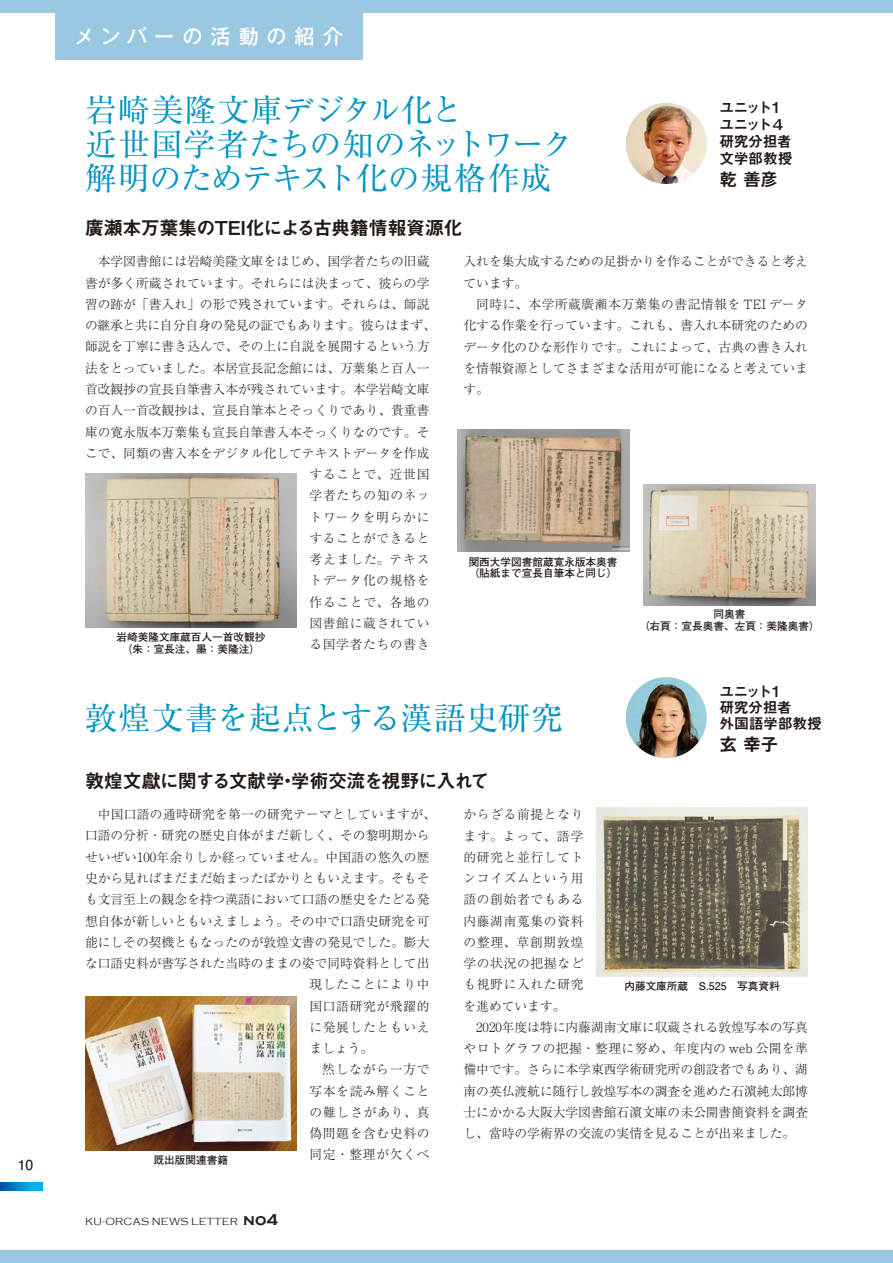
<style>
.page{position:relative;width:893px;height:1263px;background:#fff}
.page>*{position:absolute;margin:0;border:0;box-sizing:border-box;transform-origin:0 0}
.t1{font:31.95px/34px "Ryumin Pr 6";letter-spacing:-.005em;color:#0094c1}
.t2{font:31.95px "Ryumin Pr 6";letter-spacing:.015em;color:#0094c1}
.t3{font:500 20.25px "Gothic MB101 Pr 6";letter-spacing:.395em;color:#fff}
.t4{font:19.2px "Midashi Go Pro MB31";letter-spacing:-.035em;color:#231916}
.t5{font:17.85px "Midashi Go Pro MB31";color:#231916}
.t6{font:14.85px/17px "Midashi Go Pro MB31";letter-spacing:-.035em;color:#231916}
.t7{font:700 13.8px "Futo Go B101 Pr 6";color:#231916}
.t8{font:300 12.75px/21.3px "Ryumin Pr 6";color:#231916;text-align:justify}
.t9{font:300 12.75px "Ryumin Pr 6";letter-spacing:.05em;color:#231916}
.t10{font:300 12.75px "Ryumin Pr 6";letter-spacing:.02em;color:#231916}
.t11{font:300 12.75px "Ryumin Pr 6";letter-spacing:.06em;color:#231916}
.t12{font:300 12.75px "Ryumin Pr 6";letter-spacing:-.025em;color:#231916}
.t13{font:300 12.75px "Ryumin Pr 6";letter-spacing:.065em;color:#231916}
.t14{font:300 12.75px "Ryumin Pr 6";letter-spacing:.07em;color:#231916}
.t15{font:300 12.75px "Ryumin Pr 6";letter-spacing:.055em;color:#231916}
.t16{font:700 10.65px/11.7px "Futo Go B101 Pr 6";color:#231916;text-align:center}
.t17{font:300 10.65px "Copperplate Gothic";letter-spacing:.035em;color:#231916}
.s1{font-weight:700;font-size:15.9px}
</style>
<div class="page">
<div style="left:0;top:0;width:893px;height:13px;background:#99c8e0"></div>
<div style="left:0;top:1250px;width:893px;height:13px;background:#99c8e0"></div>
<img style="left:626px;top:103px;width:81px;height:81px;border-radius:40px">
<img style="left:626px;top:677px;width:81px;height:81px;border-radius:40px">
<div style="left:55px;top:0;width:307px;height:60px;background:#99c8e0"></div>
<img style="left:85px;top:473px;width:212px;height:154px">
<img style="left:644px;top:485px;width:172px;height:121px">
<img style="left:457px;top:430px;width:172px;height:121px">
<img style="left:85px;top:996px;width:212px;height:154px">
<img style="left:596px;top:808px;width:212px;height:168px">
<svg style="left:0;top:1182px;width:43px;height:9px"></svg>
<p class="t7" style="left:18px;top:1154px;width:17px">10</p>
<h2 class="t3" style="left:75px;top:19px;width:270px">メンバーの活動の紹介</h2>
<h1 class="t1" style="left:85px;top:91px;width:491px">岩崎美隆文庫デジタル化と<br>近世国学者たちの知のネットワーク解明のためテキスト化の規格作成</h1>
<p class="t6" style="left:719px;top:97px;width:75px">ユニット１ユニット４研究分担者文学部教授</p>
<h3 class="t5" style="left:719px;top:165px;width:60px">乾 善彦</h3>
<h3 class="t4" style="left:85px;top:212px;width:379px">廣瀬本万葉集のTEI化による古典籍情報資源化</h3>
<p class="t8" style="left:98px;top:250px;width:333px">本学図書館には岩崎美隆文庫をはじめ、国学者たちの旧蔵</p>
<p class="t8" style="left:85px;top:271px;width:346px">書が多く所蔵されています。それらには決まって、彼らの学</p>
<p class="t8" style="left:85px;top:293px;width:346px">習の跡が「書入れ」の形で残されています。それらは、師説</p>
<p class="t12" style="left:85px;top:315px;width:352px">の継承と共に自分自身の発見の証でもあります。彼らはまず、</p>
<p class="t8" style="left:85px;top:335px;width:346px">師説を丁寧に書き込んで、その上に自説を展開するという方</p>
<p class="t8" style="left:85px;top:356px;width:346px">法をとっていました。本居宣長記念館には、万葉集と百人一</p>
<p class="t8" style="left:85px;top:378px;width:346px">首改観抄の宣長自筆書入本が残されています。本学岩崎文庫</p>
<p class="t8" style="left:85px;top:399px;width:346px">の百人一首改観抄は、宣長自筆本とそっくりであり、貴重書</p>
<p class="t8" style="left:85px;top:420px;width:346px">庫の寛永版本万葉集も宣長自筆書入本そっくりなのです。そ</p>
<p class="t8" style="left:85px;top:442px;width:346px">こで、同類の書入本をデジタル化してテキストデータを作成</p>
<p class="t13" style="left:309px;top:464px;width:121px">することで、近世国</p>
<p class="t11" style="left:309px;top:485px;width:121px">学者たちの知のネッ</p>
<p class="t11" style="left:309px;top:507px;width:121px">トワークを明らかに</p>
<p class="t9" style="left:309px;top:528px;width:122px">することができると</p>
<p class="t14" style="left:309px;top:549px;width:121px">考えました。テキス</p>
<p class="t11" style="left:309px;top:571px;width:121px">トデータ化の規格を</p>
<p class="t13" style="left:309px;top:592px;width:121px">作ることで、各地の</p>
<p class="t9" style="left:309px;top:613px;width:122px">図書館に蔵されてい</p>
<p class="t9" style="left:309px;top:634px;width:122px">る国学者たちの書き</p>
<p class="t8" style="left:463px;top:250px;width:346px">入れを集大成するための足掛かりを作ることができると考えています。</p>
<p class="t8" style="left:463px;top:293px;width:346px;text-indent:13px">同時に、本学所蔵廣瀬本万葉集の書記情報を TEI データ化する作業を行っています。これも、書入れ本研究のためのデータ化のひな形作りです。これによって、古典の書き入れを情報資源としてさまざまな活用が可能になると考えています。</p>
<p class="t16" style="left:469px;top:555px;width:150px;text-align:left">関西大学図書館蔵寛永版本奥書（貼紙まで宣長自筆本と同じ）</p>
<p class="t16" style="left:639px;top:608px;width:182px">同奥書<br>（右頁：宣長奥書、左頁：美隆奥書）</p>
<p class="t16" style="left:116px;top:631px;width:150px">岩崎美隆文庫蔵百人一首改観抄（朱：宣長注、墨：美隆注）</p>
<h1 class="t2" style="left:85px;top:693px;width:480px">敦煌文書を起点とする漢語史研究</h1>
<p class="t6" style="left:719px;top:681px;width:104px;line-height:15.9px">ユニット１<br>研究分担者<br>外国語学部教授</p>
<h3 class="t5" style="left:719px;top:730px;width:60px">玄 幸子</h3>
<h3 class="t4" style="left:85px;top:765px;width:406px">敦煌文獻に関する文献学・学術交流を視野に入れて</h3>
<p class="t10" style="left:98px;top:804px;width:340px">中国口語の通時研究を第一の研究テーマとしていますが、</p>
<p class="t8" style="left:85px;top:824px;width:346px">口語の分析・研究の歴史自体がまだ新しく、その黎明期から</p>
<p class="t10" style="left:85px;top:847px;width:346px">せいぜい100年余りしか経っていません。中国語の悠久の歴</p>
<p class="t8" style="left:85px;top:867px;width:346px">史から見ればまだまだ始まったばかりともいえます。そもそ</p>
<p class="t8" style="left:85px;top:888px;width:346px">も文言至上の観念を持つ漢語において口語の歴史をたどる発</p>
<p class="t8" style="left:85px;top:909px;width:346px">想自体が新しいともいえましょう。その中で口語史研究を可</p>
<p class="t8" style="left:85px;top:931px;width:346px">能にしその契機ともなったのが敦煌文書の発見でした。膨大</p>
<p class="t8" style="left:85px;top:952px;width:346px">な口語史料が書写された当時のままの姿で同時資料として出</p>
<p class="t9" style="left:309px;top:974px;width:122px">現したことにより中</p>
<p class="t9" style="left:309px;top:996px;width:122px">国口語研究が飛躍的</p>
<p class="t9" style="left:309px;top:1017px;width:122px">に発展したともいえ</p>
<p class="t8" style="left:309px;top:1037px;width:65px">ましょう。</p>
<p class="t11" style="left:322px;top:1059px;width:109px">然しながら一方で</p>
<p class="t9" style="left:309px;top:1081px;width:122px">写本を読み解くこと</p>
<p class="t13" style="left:309px;top:1102px;width:121px">の難しさがあり、真</p>
<p class="t9" style="left:309px;top:1123px;width:122px">偽問題を含む史料の</p>
<p class="t15" style="left:309px;top:1145px;width:121px">同定・整理が欠くべ</p>
<p class="t8" style="left:463px;top:803px;width:122px">からざる前提となります。よって、語学的研究と並行してトンコイズムという用語の創始者でもある内藤湖南蒐集の資料の整理、草創期敦煌学の状況の把握なども視野に入れた研究を進めています。</p>
<p class="t8" style="left:463px;top:1016px;width:346px;text-indent:13px">2020年度は特に内藤湖南文庫に収蔵される敦煌写本の写真やロトグラフの把握・整理に努め、年度内の web 公開を準備中です。さらに本学東西学術研究所の創設者でもあり、湖南の英仏渡航に随行し敦煌写本の調査を進めた石濵純太郎博士にかかる大阪大学図書館石濵文庫の未公開書簡資料を調査し、當時の学術界の交流の実情を見ることが出来ました。</p>
<p class="t16" style="left:624px;top:980px;width:157px">内藤文庫所蔵　S.525　写真資料</p>
<p class="t16" style="left:154px;top:1153px;width:76px">既出版関連書籍</p>
<p class="t17" style="left:85px;top:1216px;width:194px">KU-ORCAS NEWS LETTER <span class="s1">no4</span></p>
</div>
